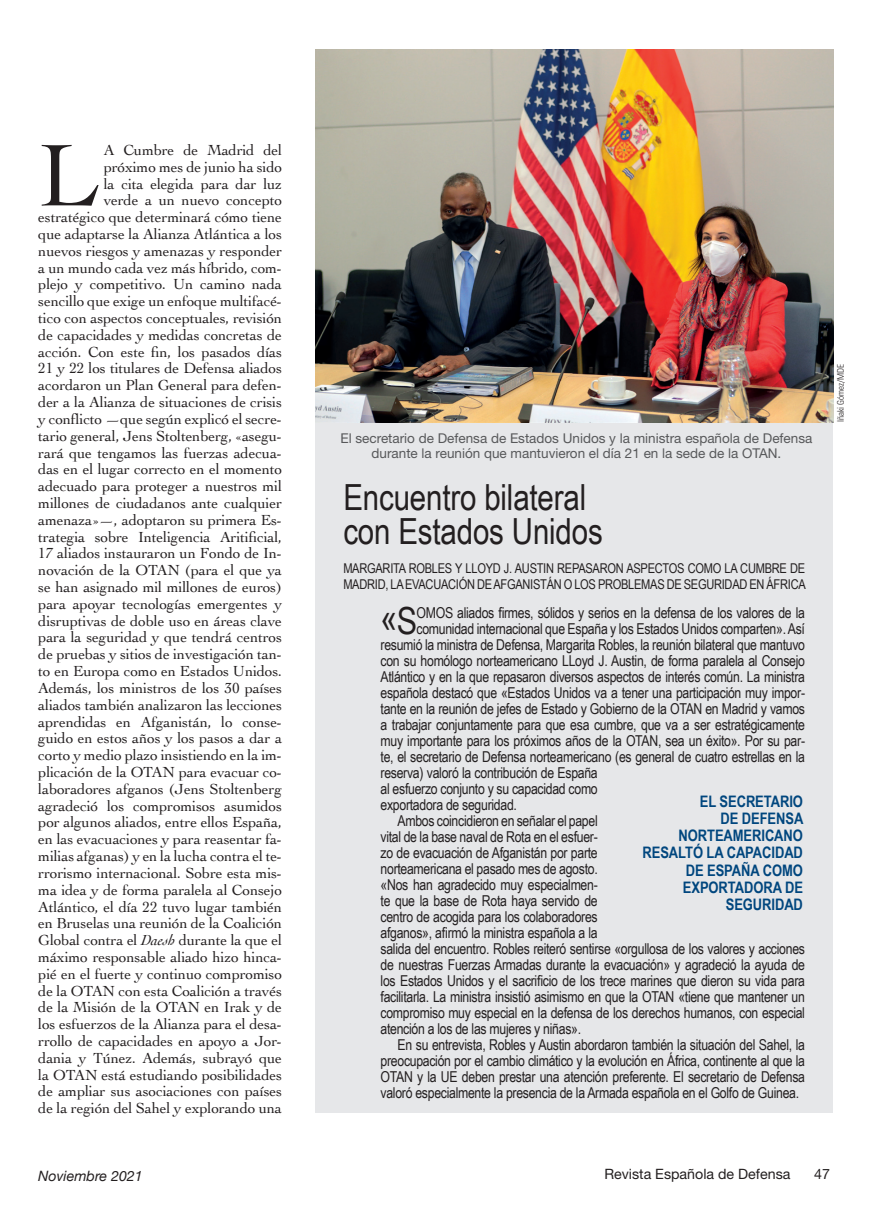
<style>
.page{position:relative;width:893px;height:1217px;background:#fff}
.page>*{position:absolute;margin:0;border:0;box-sizing:border-box;transform-origin:0 0}
.Texto_general{font:92.4px "Cochin";color:#231f20}
.Texto_apoyo{font:37.35px "Arial Narrow";color:#231f20}
.Texto_apoyo-2{font:36px/34.5px "Arial Narrow";letter-spacing:-.005em;color:#231f20}
.Texto_apoyo-3{font:700 15.9px/17.2px "Arial Narrow";letter-spacing:-.005em;color:#00467e;text-align:right}
.Texto_general-2{font:15.3px/16.8px "Cochin";letter-spacing:-.01em;color:#231f20;text-align:right}
.Texto_apoyo-4{font:15px/15.9px "Arial Narrow";letter-spacing:-.02em;color:#231f20}
.t1{font:14.25px "Helvetica Neue";color:#231f20}
.t2{font:italic 14.25px "Helvetica Neue";color:#231f20}
.Texto_apoyo-5{font:13.5px/15.9px "Arial Narrow";letter-spacing:-.02em;color:#231f20}
.Pie_de_foto{font:13.5px/15.8px "Helvetica Neue";color:#57585a;text-align:center}
.Crédito_foto{font:300 condensed 9px "Univers";letter-spacing:-.005em;color:#231f20}
.s1{font-style:italic}
</style>
<div class="page">
<div style="left:315px;top:413px;width:518px;height:699px;background:#e6e7e9"></div>
<img style="left:315px;top:50px;width:518px;height:372px">
<p class="Texto_general-2" style="left:38px;top:141px;width:245px">A Cumbre de Madrid del<br>próximo mes de junio ha sido<br>la cita elegida para dar luz<br>verde a un nuevo concepto estratégico que determinará cómo tiene que adaptarse la Alianza Atlántica a los nuevos riesgos y amenazas y responder a un mundo cada vez más híbrido, com&shy;plejo y competitivo. Un camino nada sencillo que exige un enfoque multifacé&shy;tico con aspectos conceptuales, revisión de capacidades y medidas concretas de acción. Con este fin, los pasados días 21 y 22 los titulares de Defensa aliados acordaron un Plan General para defen&shy;der a la Alianza de situaciones de crisis y conflicto —que según explicó el secre&shy;tario general, Jens Stoltenberg, «asegu&shy;rará que tengamos las fuerzas adecua&shy;das en el lugar correcto en el momento adecuado para proteger a nuestros mil millones de ciudadanos ante cualquier amenaza»—, adoptaron su primera Es&shy;trategia sobre Inteligencia Aritificial, 17 aliados instauraron un Fondo de In&shy;novación de la OTAN (para el que ya se han asignado mil millones de euros) para apoyar tecnologías emergentes y disruptivas de doble uso en áreas clave para la seguridad y que tendrá centros de pruebas y sitios de investigación tan&shy;to en Europa como en Estados Unidos.<br>Además, los ministros de los 30 países aliados también analizaron las lecciones aprendidas en Afganistán, lo conse&shy;guido en estos años y los pasos a dar a corto y medio plazo insistiendo en la im&shy;plicación de la OTAN para evacuar co&shy;laboradores afganos (Jens Stoltenberg agradeció los compromisos asumidos por algunos aliados, entre ellos España, en las evacuaciones y para reasentar fa&shy;milias afganas) y en la lucha contra el te&shy;rrorismo internacional. Sobre esta mis&shy;ma idea y de forma paralela al Consejo Atlántico, el día 22 tuvo lugar también en Bruselas una reunión de la Coalición Global contra el <span class="s1">Daesh</span> durante la que el máximo responsable aliado hizo hinca&shy;pié en el fuerte y continuo compromiso de la OTAN con esta Coalición a través de la Misión de la OTAN en Irak y de los esfuerzos de la Alianza para el desa&shy;rrollo de capacidades en apoyo a Jor&shy;dania y Túnez. Además, subrayó que la OTAN está estudiando posibilidades de ampliar sus asociaciones con países de la región del Sahel y explorando una</p>
<p class="Texto_general" style="left:38px;top:113px;width:61px">L</p>
<p class="Pie_de_foto" style="left:340px;top:429px;width:473px">El secretario de Defensa de Estados Unidos y la ministra española de Defensa durante la reunión que mantuvieron el día 21 en la sede de la OTAN.</p>
<p class="Texto_apoyo-2" style="left:343px;top:478px;width:261px">Encuentro bilateral con Estados Unidos</p>
<p class="Texto_apoyo-5" style="left:343px;top:559px;width:464px">MARGARITA ROBLES Y LLOYD J. AUSTIN REPASARON ASPECTOS COMO LA CUMBRE DE<br>MADRID, LA EVACUACIÓN DE AFGANISTÁN O LOS PROBLEMAS DE SEGURIDAD EN ÁFRICA</p>
<p class="Texto_apoyo" style="left:381px;top:592px;width:38px">«S</p>
<p class="Texto_apoyo-4" style="left:416px;top:604px;width:390px">OMOS aliados firmes, sólidos y serios en la defensa de los valores de la</p>
<p class="Texto_apoyo-4" style="left:416px;top:620px;width:390px">comunidad internacional que España y los Estados Unidos comparten». Así</p>
<p class="Texto_apoyo-4" style="left:381px;top:636px;width:426px">resumió la ministra de Defensa, Margarita Robles, la reunión bilateral que mantuvo</p>
<p class="Texto_apoyo-4" style="left:381px;top:652px;width:426px">con su homólogo norteamericano LLoyd J. Austin, de forma paralela al Consejo</p>
<p class="Texto_apoyo-4" style="left:381px;top:668px;width:426px">Atlántico y en la que repasaron diversos aspectos de interés común. La ministra</p>
<p class="Texto_apoyo-4" style="left:381px;top:684px;width:426px">española destacó que «Estados Unidos va a tener una participación muy impor-</p>
<p class="Texto_apoyo-4" style="left:381px;top:700px;width:426px">tante en la reunión de jefes de Estado y Gobierno de la OTAN en Madrid y vamos</p>
<p class="Texto_apoyo-4" style="left:381px;top:716px;width:426px">a trabajar conjuntamente para que esa cumbre, que va a ser estratégicamente</p>
<p class="Texto_apoyo-4" style="left:381px;top:732px;width:426px">muy importante para los próximos años de la OTAN, sea un éxito». Por su par-</p>
<p class="Texto_apoyo-4" style="left:381px;top:748px;width:426px">te, el secretario de Defensa norteamericano (es general de cuatro estrellas en la</p>
<p class="Texto_apoyo-4" style="left:381px;top:764px;width:219px">reserva) valoró la contribución de España</p>
<p class="Texto_apoyo-4" style="left:381px;top:780px;width:219px">al esfuerzo conjunto y su capacidad como</p>
<p class="Texto_apoyo-4" style="left:381px;top:796px;width:138px">exportadora de seguridad.</p>
<p class="Texto_apoyo-4" style="left:381px;top:812px;width:426px;text-indent:17px">Ambos coincidieron en señalar el papel<br>vital de la base naval de Rota en el esfuer-<br>zo de evacuación de Afganistán por parte<br>norteamericana el pasado mes de agosto.<br>«Nos han agradecido muy especialmen-<br>te que la base de Rota haya servido de<br>centro de acogida para los colaboradores<br>afganos», afirmó la ministra española a la<br>salida del encuentro. Robles reiteró sentirse «orgullosa de los valores y acciones de nuestras Fuerzas Armadas durante la evacuación» y agradeció la ayuda de los Estados Unidos y el sacrificio de los trece marines que dieron su vida para facilitarla. La ministra insistió asimismo en que la OTAN «tiene que mantener un compromiso muy especial en la defensa de los derechos humanos, con especial atención a los de las mujeres y niñas».</p>
<p class="Texto_apoyo-4" style="left:381px;top:1035px;width:426px;text-align:justify;text-indent:17px">En su entrevista, Robles y Austin abordaron también la situación del Sahel, la preocupación por el cambio climático y la evolución en África, continente al que la OTAN y la UE deben prestar una atención preferente. El secretario de Defensa valoró especialmente la presencia de la Armada española en el Golfo de Guinea.</p>
<p class="Texto_apoyo-3" style="left:642px;top:791px;width:162px">EL SECRETARIO<br>DE DEFENSA<br>NORTEAMERICANO<br>RESALTÓ LA CAPACIDAD<br>DE ESPAÑA COMO<br>EXPORTADORA DE<br>SEGURIDAD</p>
<p class="Crédito_foto" style="left:835px;top:422px;width:59px;rotate:-90deg">Iñaki Gómez/MDE</p>
<p class="t2" style="left:38px;top:1165px;width:106px">Noviembre 2021</p>
<p class="t1" style="left:604px;top:1164px;width:188px">Revista Española de Defensa</p>
<p class="t1" style="left:814px;top:1164px;width:17px">47</p>
</div>
